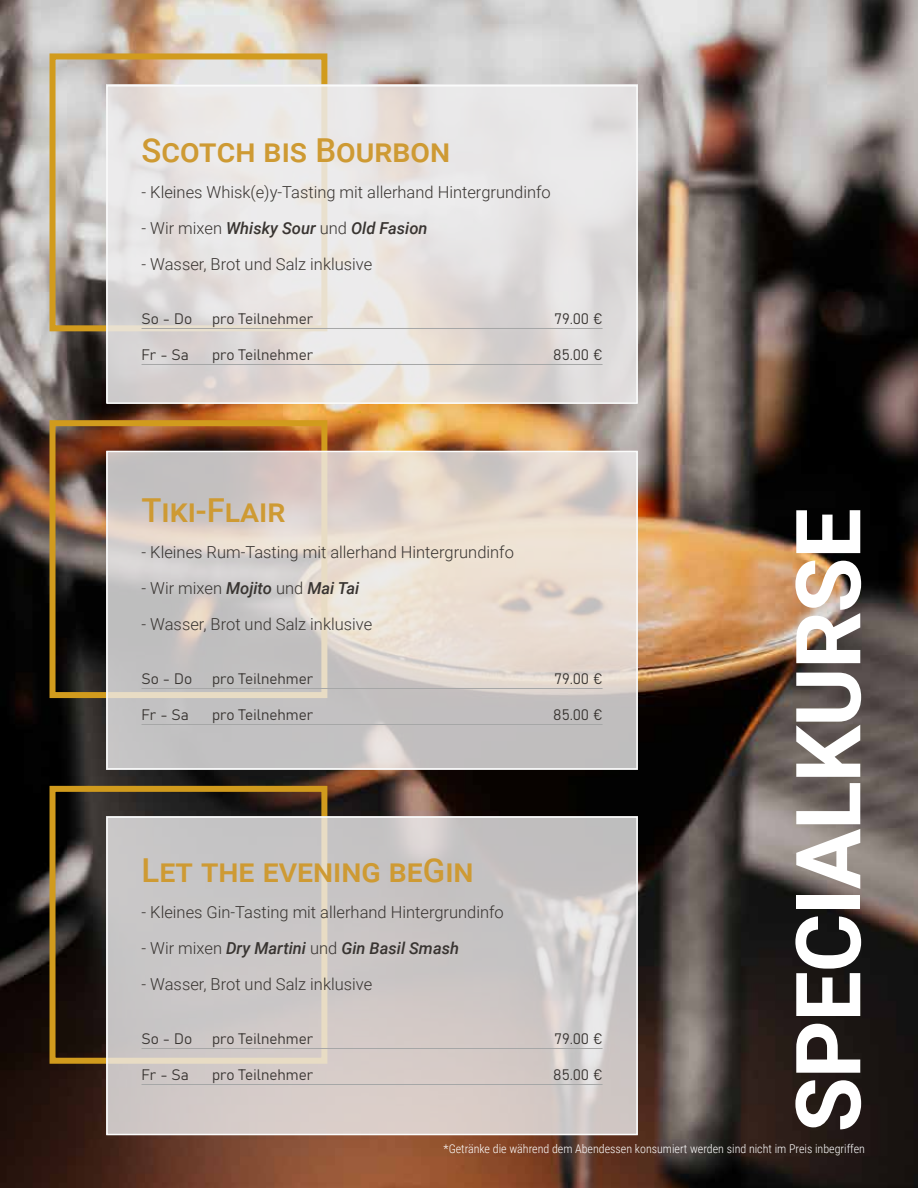
<style>
.page{position:relative;width:918px;height:1188px;background:#fff}
.page>*{position:absolute;margin:0;border:0;box-sizing:border-box;transform-origin:0 0}
.t1{font:700 90px "Roboto";letter-spacing:-.015em;color:#fff}
.t2{font:500 33px "Roboto";color:#ce9a33}
.t3{font:300 16.5px "Roboto";color:#383431}
.t4{font:italic 500 16.5px "Roboto";color:#383431}
.t5{font:15px "Bahnschrift";color:#383431}
.t6{font:300 12px "Roboto Condensed";color:#fff}
.s1{font-weight:300;font-style:normal}
.s2{font-weight:500;font-style:italic}
</style>
<div class="page">
<img style="left:0;top:0;width:918px;height:1188px">
<div style="left:50px;top:420px;width:277px;height:278px;border:6px solid #d19b1d"></div>
<svg style="left:109px;top:454px;width:526px;height:313px;background:#d5cec9"></svg>
<div style="left:50px;top:53px;width:277px;height:278px;border:6px solid #d19b1d"></div>
<svg style="left:106px;top:84px;width:532px;height:317px;background:#e5e1e0"></svg>
<hr style="left:142px;top:328px;width:461px;height:1px;background:#a6a7a7">
<hr style="left:142px;top:364px;width:461px;height:1px;background:#a6a7a7">
<div style="left:106px;top:85px;width:532px;height:319px;border:2px solid #fbfcfc"></div>
<div style="left:50px;top:786px;width:277px;height:278px;border:6px solid #d19b1d"></div>
<svg style="left:109px;top:819px;width:526px;height:313px;background:#cdc8c6"></svg>
<hr style="left:142px;top:688px;width:461px;height:1px;background:#a6a7a7">
<hr style="left:142px;top:724px;width:461px;height:1px;background:#a6a7a7">
<div style="left:106px;top:451px;width:532px;height:319px;border:2px solid #fbfcfc"></div>
<hr style="left:142px;top:1048px;width:461px;height:1px;background:#a6a7a7">
<hr style="left:142px;top:1084px;width:461px;height:1px;background:#a6a7a7">
<div style="left:106px;top:816px;width:532px;height:319px;border:2px solid #fbfcfc"></div>
<h2 class="t2" style="left:142px;top:127px;width:310px">Scotch bis Bourbon</h2>
<p class="t3" style="left:142px;top:181px;width:411px">- Kleines Whisk(e)y-Tasting mit allerhand Hintergrundinfo</p>
<p class="t4" style="left:142px;top:217px;width:287px"><span class="s1">- Wir mixen</span> Whisky Sour <span class="s1">und</span> Old Fasion</p>
<p class="t3" style="left:142px;top:253px;width:232px">- Wasser, Brot und Salz inklusive</p>
<p class="t5" style="left:142px;top:309px;width:52px">So - Do</p>
<p class="t5" style="left:212px;top:309px;width:103px">pro Teilnehmer</p>
<p class="t5" style="left:555px;top:309px;width:49px">79.00 €</p>
<p class="t5" style="left:142px;top:345px;width:49px">Fr - Sa</p>
<p class="t5" style="left:212px;top:345px;width:103px">pro Teilnehmer</p>
<p class="t5" style="left:553px;top:345px;width:51px">85.00 €</p>
<h2 class="t2" style="left:142px;top:487px;width:145px">Tiki-Flair</h2>
<p class="t3" style="left:142px;top:541px;width:374px">- Kleines Rum-Tasting mit allerhand Hintergrundinfo</p>
<p class="t3" style="left:142px;top:577px;width:219px">- Wir mixen <span class="s2">Mojito</span> und <span class="s2">Mai Tai</span></p>
<p class="t3" style="left:142px;top:613px;width:232px">- Wasser, Brot und Salz inklusive</p>
<p class="t5" style="left:142px;top:669px;width:52px">So - Do</p>
<p class="t5" style="left:212px;top:669px;width:103px">pro Teilnehmer</p>
<p class="t5" style="left:555px;top:669px;width:49px">79.00 €</p>
<p class="t5" style="left:142px;top:705px;width:49px">Fr - Sa</p>
<p class="t5" style="left:212px;top:705px;width:103px">pro Teilnehmer</p>
<p class="t5" style="left:553px;top:705px;width:51px">85.00 €</p>
<h2 class="t2" style="left:142px;top:847px;width:334px">Let the evening beGin</h2>
<p class="t3" style="left:142px;top:901px;width:364px">- Kleines Gin-Tasting mit allerhand Hintergrundinfo</p>
<p class="t4" style="left:142px;top:937px;width:319px"><span class="s1">- Wir mixen</span> Dry Martini <span class="s1">und</span> Gin Basil Smash</p>
<p class="t3" style="left:142px;top:973px;width:232px">- Wasser, Brot und Salz inklusive</p>
<p class="t5" style="left:142px;top:1029px;width:52px">So - Do</p>
<p class="t5" style="left:212px;top:1029px;width:103px">pro Teilnehmer</p>
<p class="t5" style="left:555px;top:1029px;width:49px">79.00 €</p>
<p class="t5" style="left:142px;top:1065px;width:49px">Fr - Sa</p>
<p class="t5" style="left:212px;top:1065px;width:103px">pro Teilnehmer</p>
<p class="t5" style="left:553px;top:1065px;width:51px">85.00 €</p>
<h1 class="t1" style="left:765px;top:1132px;width:626px;rotate:-90deg">SPECIALKURSE</h1>
<p class="t6" style="left:444px;top:1140px;width:423px">*Getränke die während dem Abendessen konsumiert werden sind nicht im Preis inbegriffen</p>
</div>
